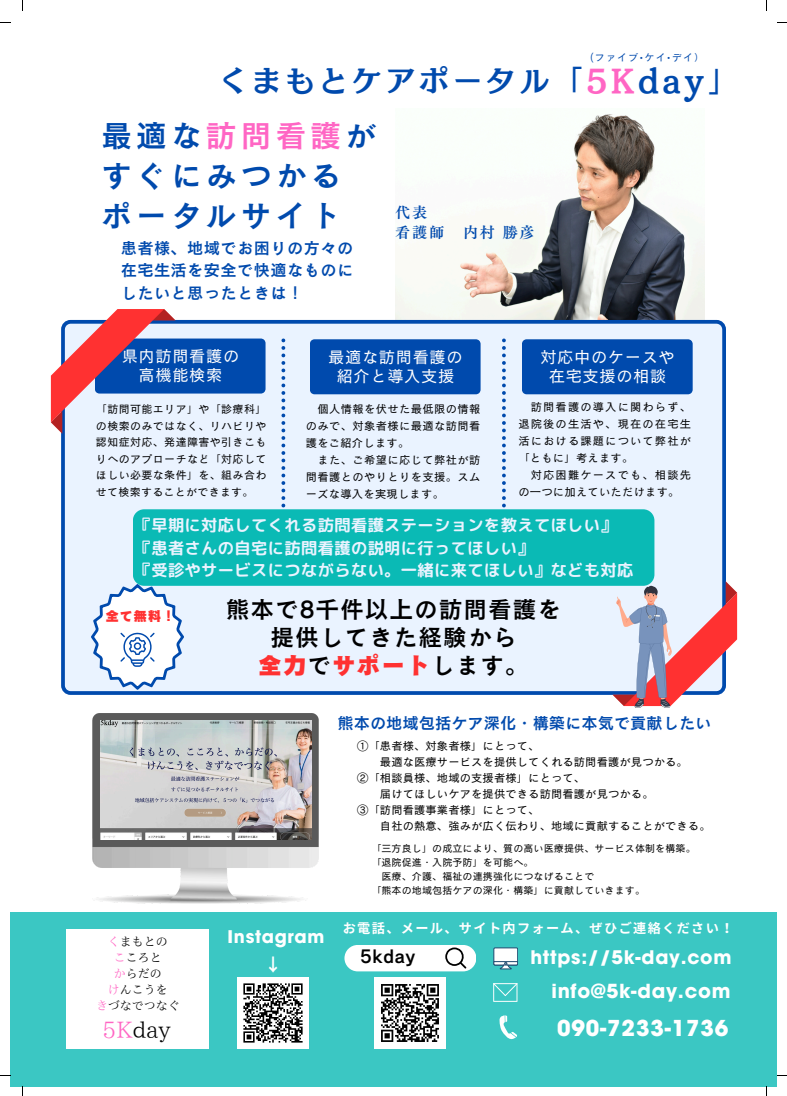
<style>
.page{position:relative;width:787px;height:1096px;background:#fff}
.page>*{position:absolute;margin:0;border:0;box-sizing:border-box;transform-origin:0 0}
.t1{font:31.25px/40.2px "Canva Cezanne Pro N DB";letter-spacing:.115em;color:#004aad}
.t2{font:30px "Canva Mode Min A Std B";letter-spacing:.115em;color:#004aad}
.t3{font:23.75px/28.1px "Canva Cezanne Pro N DB";letter-spacing:.04em;color:#000;text-align:center}
.t4{font:22.62px "IP Aex Mincho";color:#000}
.t5{font:700 21.88px "ITC Avant Garde Pro";letter-spacing:.04em;color:#fff}
.t6{font:700 19.38px "ITC Avant Garde Pro";letter-spacing:.04em;color:#fff}
.t7{font:700 18.75px "ITC Avant Garde Pro";letter-spacing:.04em;color:#fff}
.t8{font:18.75px "Canva Cezanne Pro N DB";letter-spacing:.04em;color:#000}
.t9{font:700 17.5px/28.1px "ITC Avant Garde Pro";letter-spacing:.04em;color:#fff;text-align:center}
.t10{font:16.25px/22.5px "rounded mplus 1 p bold";letter-spacing:.025em;color:#eaf3ff}
.t11{font:16.25px/18.8px "Canva Cezanne Pro N M";letter-spacing:.04em;color:#fff;text-align:center}
.t12{font:16.25px/22.5px "Canva Cezanne Pro N DB";letter-spacing:.025em;color:#004aad;text-align:justify}
.t13{font:16.25px "Canva Cezanne Pro N DB";color:#004aad}
.t14{font:15.12px/19.6px "Canva Tsuku A Old Min Pr 6 N B";letter-spacing:.115em;color:#004aad}
.t15{font:13.62px "Canva Cezanne Pro N EB";color:#ff3131}
.t16{font:700 13.25px "Noto Sans JP";letter-spacing:.1em;color:#fff}
.t17{font:12px "IP Aex Mincho";color:#000}
.t18{font:11.25px/16.9px "Canva Cezanne Pro N M";letter-spacing:.025em;color:#000;text-align:justify}
.t19{font:11px/16.5px "Canva Cezanne Pro N M";letter-spacing:.035em;color:#000;text-align:justify}
.t20{font:10px/14.1px "Canva Cezanne Pro N M";letter-spacing:.015em;color:#000}
.t21{font:10px "Canva Cezanne Pro N M";letter-spacing:.115em;color:#004aad}
.s1{color:#ff66c4}
.s2{font-family:"Canva Cezanne Pro N EB";color:#ff3131}
.s3{font-family:"Noto Sans CJ Ksc"}
</style>
<div class="page">
<div style="left:10px;top:911px;width:767px;height:175px;background:#3bc7c3"></div>
<img style="left:92px;top:713px;width:227px;height:190px">
<img style="left:101px;top:720px;width:210px;height:119px">
<img style="left:395px;top:114px;width:310px;height:206px">
<div style="left:61px;top:320px;width:665px;height:374px;background:#eaf3ff"></div>
<svg style="left:281px;top:338px;width:4px;height:169px"></svg>
<svg style="left:502px;top:338px;width:4px;height:169px"></svg>
<div style="left:522px;top:339px;width:171px;height:55px;background:#004aad"></div>
<div style="left:310px;top:339px;width:171px;height:55px;background:#004aad"></div>
<svg style="left:51px;top:309px;width:215px;height:124px;background:#9c98bf"></svg>
<svg style="left:91px;top:584px;width:93px;height:105px"></svg>
<svg style="left:612px;top:581px;width:125px;height:126px;background:#d6abb8"></svg>
<div style="left:133px;top:509px;width:521px;height:76px;background:#0abab5;border-radius:11px"></div>
<img style="left:374px;top:977px;width:71px;height:71px">
<div style="left:344px;top:944px;width:132px;height:27px;background:#fff;border-radius:13px"></div>
<svg style="left:445px;top:947px;width:21px;height:21px"></svg>
<svg style="left:499px;top:1015px;width:18px;height:24px"></svg>
<svg style="left:493px;top:983px;width:24px;height:18px"></svg>
<div style="left:66px;top:929px;width:143px;height:118px;background:#fff"></div>
<div style="left:494px;top:947px;width:24px;height:17px;background:#fff"></div>
<div style="left:494px;top:947px;width:24px;height:18px;border:1px solid #1e496f"></div>
<svg style="left:494px;top:961px;width:24px;height:8px"></svg>
<img style="left:238px;top:977px;width:71px;height:71px">
<p class="t21" style="left:590px;top:52px;width:116px">(ファイブ•ケイ•デイ）</p>
<p class="t2" style="left:218px;top:66px;width:521px">くまもとケアポータル「<span class="s1">5K</span>day」</p>
<h5 class="t1" style="left:101px;top:115px;width:277px">最適な<span class="s1">訪問看護</span>がすぐにみつかるポータルサイト</h5>
<h1 class="t12" style="left:121px;top:236px;width:234px">患者様、地域でお困りの方々の在宅生活を安全で快適なものにしたいと思ったときは！</h1>
<p class="t14" style="left:395px;top:202px;width:141px">代表<br>看護師 内村勝彦</p>
<h5 class="t11" style="left:122px;top:346px;width:119px">県内訪問看護の高機能検索</h5>
<p class="t11" style="left:540px;top:347px;width:136px">対応中のケースや在宅支援の相談</p>
<p class="t11" style="left:328px;top:347px;width:136px">最適な訪問看護の紹介と導入支援</p>
<p class="t19" style="left:96px;top:400px;width:172px">「訪問可能エリア」や「診療科」の検索のみではなく、リハビリや認知症対応、発達障害や引きこもりへのアプローチなど「対応してほしい必要な条件」を、組み合わせて検索することができます。</p>
<p class="t18" style="left:518px;top:398px;width:174px;text-indent:12px">訪問看護の導入に関わらず、退院後の生活や、現在の在宅生活における課題について弊社が「ともに」考えます。</p>
<h6 class="t18" style="left:306px;top:400px;width:176px;text-indent:12px">個人情報を伏せた最低限の情報のみで、対象者様に最適な訪問看護をご紹介します。</h6>
<p class="t18" style="left:306px;top:451px;width:176px;text-indent:12px">また、ご希望に応じて弊社が訪問看護とのやりとりを支援。スムーズな導入を実現します。</p>
<h5 class="t18" style="left:518px;top:466px;width:174px;text-indent:12px">対応困難ケースでも、相談先の一つに加えていただけます。</h5>
<p class="t10" style="left:135px;top:513px;width:500px">『早期に対応してくれる訪問看護ステーションを教えてほしい』『患者さんの自宅に訪問看護の説明に行ってほしい』<br>『受診やサービスにつながらない。一緒に来てほしい』なども対応</p>
<h5 class="t15" style="left:105px;top:609px;width:72px">全て無料！</h5>
<p class="t17" style="left:108px;top:935px;width:61px"><span class="s1">く</span>まもとの</p>
<p class="t17" style="left:114px;top:951px;width:49px"><span class="s1">こ</span>ころと</p>
<p class="t17" style="left:114px;top:967px;width:49px"><span class="s1">か</span>らだの</p>
<p class="t17" style="left:108px;top:983px;width:61px"><span class="s1">け</span>んこうを</p>
<p class="t17" style="left:96px;top:999px;width:85px"><span class="s1">き</span>づなでつなぐ</p>
<p class="t4" style="left:102px;top:1017px;width:70px"><span class="s1">5K</span>day</p>
<h2 class="t3" style="left:226px;top:594px;width:337px">熊本で8千件以上の訪問看護を提供してきた経験から<br><span class="s2">全力</span>で<span class="s2">サポート</span>します。</h2>
<h5 class="t13" style="left:337px;top:714px;width:375px">熊本の地域包括ケア深化・構築に本気で貢献したい</h5>
<p class="t18" style="left:357px;top:737px;width:184px">①「患者様、対象者様」にとって、</p>
<p class="t18" style="left:380px;top:753px;width:309px">最適な医療サービスを提供してくれる訪問看護が見つかる。</p>
<p class="t18" style="left:357px;top:769px;width:229px">②「相談員様、地域の支援者様」にとって、</p>
<p class="t18" style="left:380px;top:785px;width:275px">届けてほしいケアを提供できる訪問看護が見つかる。</p>
<h5 class="t18" style="left:357px;top:801px;width:184px">③「訪問看護事業者様」にとって、</h5>
<p class="t18" style="left:380px;top:817px;width:332px">自社の熱意、強みが広く伝わり、地域に貢献することができる。</p>
<h4 class="t9" style="left:228px;top:924px;width:98px">Instagram <span class="s3">↓</span></h4>
<p class="t20" style="left:371px;top:841px;width:326px">「三方良し」の成立により、質の高い医療提供、サービス体制を構築。「退院促進・入院予防」を可能へ。</p>
<h5 class="t20" style="left:381px;top:869px;width:214px">医療、介護、福祉の連携強化につなげることで</h5>
<p class="t20" style="left:371px;top:883px;width:275px">「熊本の地域包括ケアの深化・構築」に貢献していきます。</p>
<h4 class="t16" style="left:343px;top:917px;width:392px">お電話、メール、サイト内フォーム、ぜひご連絡ください！</h4>
<p class="t7" style="left:530px;top:950px;width:203px">https://5k-day.com</p>
<p class="t8" style="left:360px;top:946px;width:57px">5kday</p>
<h3 class="t6" style="left:551px;top:983px;width:181px">info@5k-day.com</h3>
<p class="t5" style="left:557px;top:1019px;width:173px">090-7233-1736</p>
</div>
